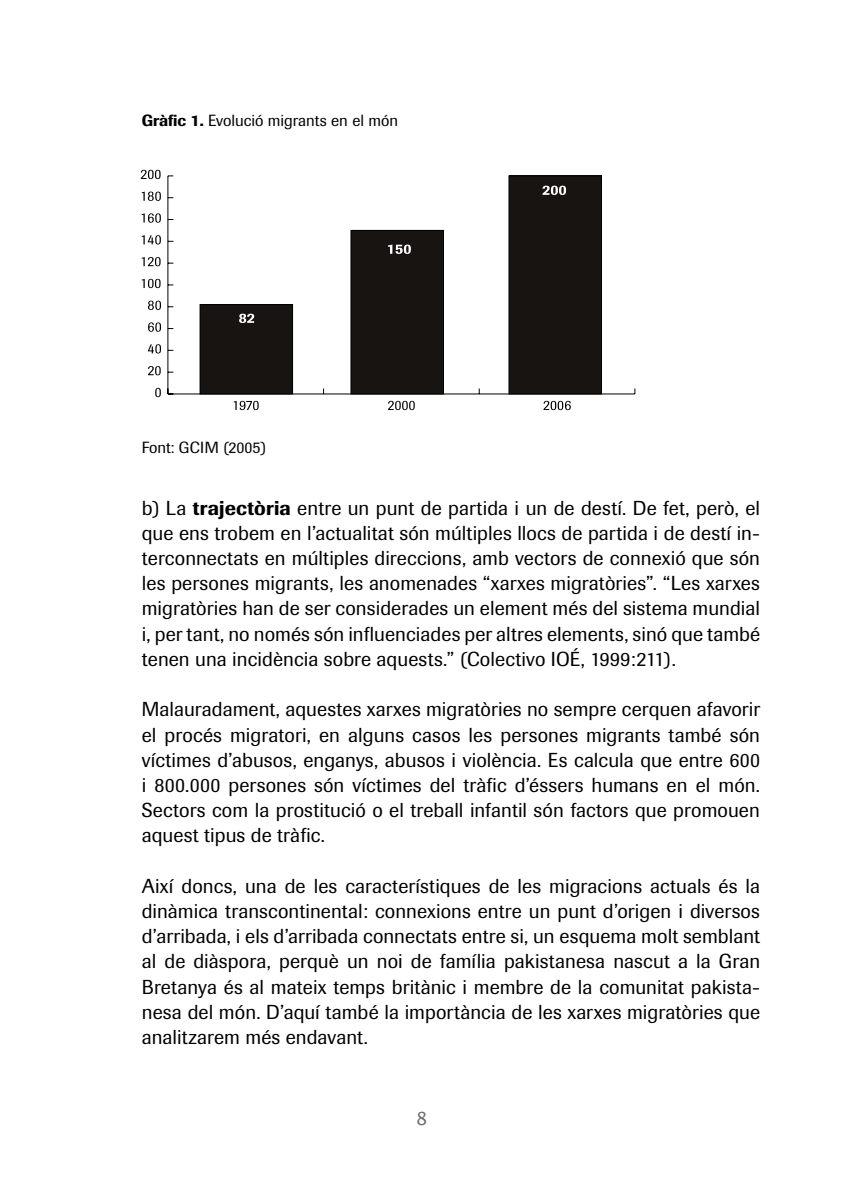
<style>
.page{position:relative;width:851px;height:1191px;background:#fff}
.page>*{position:absolute;margin:0;border:0;box-sizing:border-box;transform-origin:0 0}
.cos_de_texte_enumeració{font:20px/25.2px "Imago";letter-spacing:.005em;color:#000;text-align:justify}
.t1{font:18px "Lucida Sans";color:#6f6f6f}
.gràfic_i_peu_de_foto{font:16px "Imago";color:#000}
.s1{font-weight:500}
</style>
<div class="page">
<hr style="left:168px;top:393px;width:466px;height:1px;background:#000">
<hr style="left:167px;top:176px;width:1px;height:218px;background:#000">
<div style="left:200px;top:304px;width:92px;height:90px;background:#171412"></div>
<div style="left:199px;top:304px;width:94px;height:90px;border:1px solid #000"></div>
<div style="left:351px;top:230px;width:92px;height:164px;background:#171412"></div>
<div style="left:350px;top:230px;width:94px;height:164px;border:1px solid #000"></div>
<div style="left:509px;top:176px;width:92px;height:218px;background:#171412"></div>
<div style="left:508px;top:175px;width:93px;height:219px;border:1px solid #000"></div>
<svg style="left:155px;top:388px;width:6px;height:9px"></svg>
<svg style="left:148px;top:366px;width:13px;height:9px"></svg>
<svg style="left:148px;top:344px;width:13px;height:9px"></svg>
<svg style="left:148px;top:322px;width:13px;height:10px"></svg>
<svg style="left:148px;top:301px;width:13px;height:9px"></svg>
<svg style="left:142px;top:279px;width:18px;height:9px"></svg>
<svg style="left:142px;top:257px;width:18px;height:9px"></svg>
<svg style="left:142px;top:235px;width:19px;height:9px"></svg>
<svg style="left:142px;top:213px;width:19px;height:10px"></svg>
<svg style="left:142px;top:191px;width:19px;height:10px"></svg>
<svg style="left:141px;top:170px;width:19px;height:9px"></svg>
<svg style="left:234px;top:401px;width:25px;height:9px"></svg>
<svg style="left:388px;top:401px;width:26px;height:9px"></svg>
<svg style="left:543px;top:401px;width:27px;height:9px"></svg>
<svg style="left:239px;top:314px;width:15px;height:9px"></svg>
<svg style="left:388px;top:244px;width:23px;height:10px"></svg>
<svg style="left:542px;top:186px;width:24px;height:9px"></svg>
<p class="gràfic_i_peu_de_foto" style="left:142px;top:111px;width:258px"><span class="s1">Gràfic 1.</span> Evolució migrants en el món</p>
<p class="gràfic_i_peu_de_foto" style="left:142px;top:438px;width:126px">Font: GCIM (2005)</p>
<p class="cos_de_texte_enumeració" style="left:142px;top:495px;width:619px">b) La <span class="s1">trajectòria</span> entre un punt de partida i un de destí. De fet, però, el que ens trobem en l’actualitat són múltiples llocs de partida i de destí in&shy;terconnectats en múltiples direccions, amb vectors de connexió que són les persones migrants, les anomenades “xarxes migratòries”. “Les xarxes migratòries han de ser considerades un element més del sistema mundial i, per tant, no només són influenciades per altres elements, sinó que també tenen una incidència sobre aquests.” (Colectivo IOÉ, 1999:211).</p>
<p class="cos_de_texte_enumeració" style="left:142px;top:697px;width:619px">Malauradament, aquestes xarxes migratòries no sempre cerquen afavorir el procés migratori, en alguns casos les persones migrants també són víctimes d’abusos, enganys, abusos i violència. Es calcula que entre 600 i 800.000 persones són víctimes del tràfic d’éssers humans en el món.<br>Sectors com la prostitució o el treball infantil són factors que promouen aquest tipus de tràfic.</p>
<p class="cos_de_texte_enumeració" style="left:142px;top:873px;width:619px">Així doncs, una de les característiques de les migracions actuals és la dinàmica transcontinental: connexions entre un punt d’origen i diversos d’arribada, i els d’arribada connectats entre si, un esquema molt semblant al de diàspora, perquè un noi de família pakistanesa nascut a la Gran Bretanya és al mateix temps britànic i membre de la comunitat pakista&shy;nesa del món. D’aquí també la importància de les xarxes migratòries que analitzarem més endavant.</p>
<p class="t1" style="left:416px;top:1108px;width:13px">8</p>
</div>
